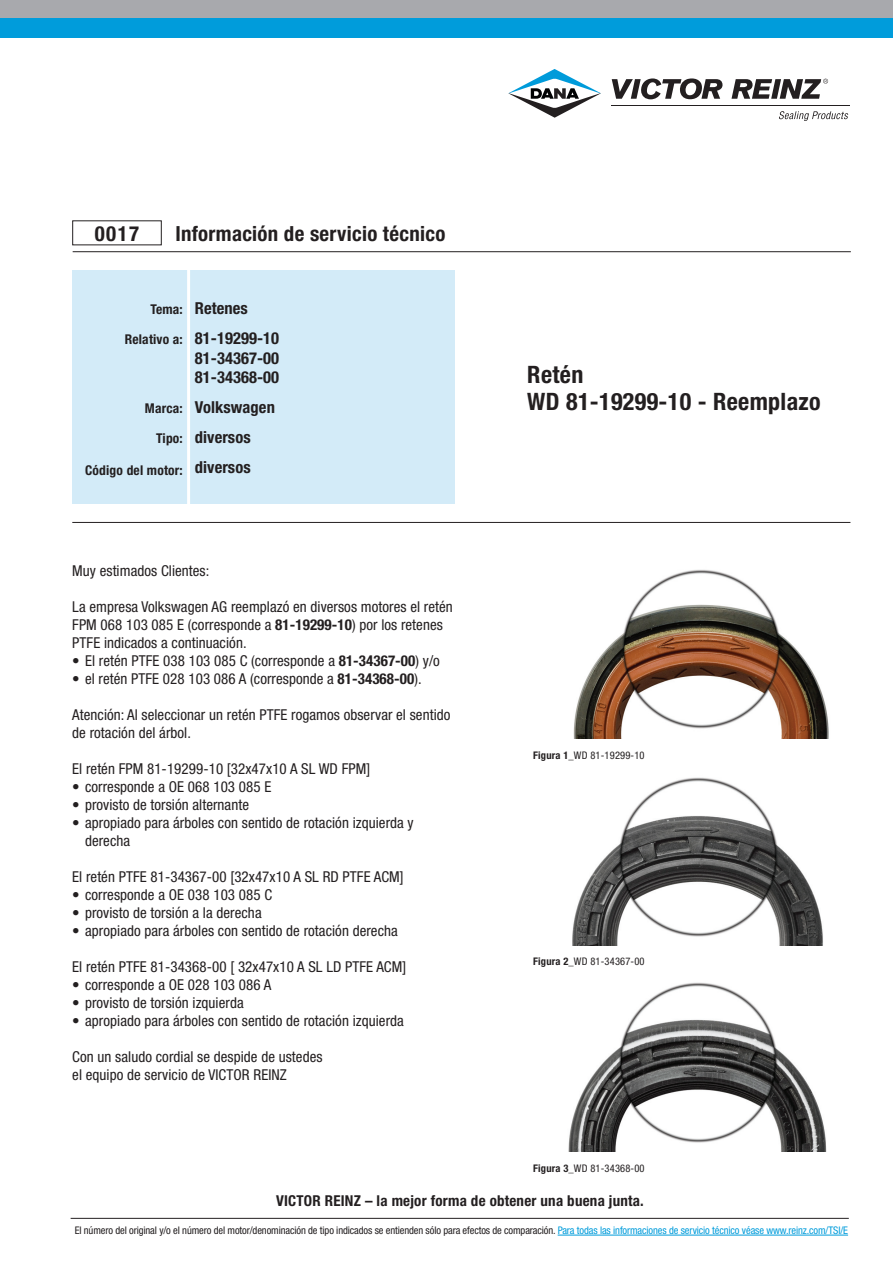
<style>
.page{position:relative;width:893px;height:1263px;background:#fff}
.page>*{position:absolute;margin:0;border:0;box-sizing:border-box;transform-origin:0 0}
.t1{font:700 condensed 24px/27px "Helvetica Neue";letter-spacing:.015em;color:#231f20}
.t2{font:700 condensed 20.85px "Helvetica Neue";letter-spacing:.015em;color:#231f20}
.t3{font:700 condensed 16.5px/29.8px "Helvetica Neue";letter-spacing:.005em;color:#231f20}
.t4{font:condensed 15px/18px "Helvetica Neue";letter-spacing:.005em;color:#231f20}
.t5{font:700 condensed 15px "Helvetica Neue";letter-spacing:.015em;color:#231f20}
.t6{font:700 condensed 13.5px "Helvetica Neue";letter-spacing:.015em;color:#231f20}
.t7{font:condensed 10.5px "Helvetica Neue";letter-spacing:-.01em;color:#231f20}
.t8{font:condensed 10.5px "Helvetica Neue";letter-spacing:.015em;color:#231f20}
.s1{font-size:13.5px}
.s2{font-weight:700}
.s3{color:#009cdb}
</style>
<div class="page">
<hr style="left:71px;top:1218px;width:778px;height:1px;background:#231f20">
<div style="left:0;top:0;width:893px;height:37px;background:#009cdb"></div>
<div style="left:0;top:0;width:893px;height:17px;background:#a8a9ad"></div>
<hr style="left:611px;top:105px;width:239px;height:1px;background:#231f20">
<svg style="left:612px;top:78px;width:111px;height:21px"></svg>
<svg style="left:731px;top:79px;width:97px;height:20px"></svg>
<svg style="left:508px;top:69px;width:93px;height:49px"></svg>
<svg style="left:779px;top:111px;width:69px;height:10px"></svg>
<div style="left:73px;top:270px;width:382px;height:234px;background:#d3ebf8"></div>
<hr style="left:187px;top:268px;width:3px;height:245px;background:#fff">
<hr style="left:72px;top:522px;width:778px;height:1px;background:#231f20">
<hr style="left:73px;top:251px;width:778px;height:1px;background:#231f20">
<img style="left:573px;top:569px;width:256px;height:169px">
<img style="left:572px;top:777px;width:251px;height:168px">
<img style="left:568px;top:982px;width:259px;height:170px">
<hr style="left:558px;top:1235px;width:290px;height:1px;background:#009cdb">
<h2 class="t2" style="left:95px;top:221px;width:46px">0017</h2>
<h2 class="t2" style="left:175px;top:221px;width:271px">Información de servicio técnico</h2>
<p class="t3" style="left:125px;top:293px;width:156px;text-align:center"><span class="s1">Tema:</span> Retenes<br><span class="s1">Relativo a:</span> 81-19299-10</p>
<p class="t3" style="left:195px;top:348px;width:86px;line-height:19.5px">81-34367-00<br>81-34368-00</p>
<p class="t3" style="left:156px;top:392px;width:120px;text-indent:-11px"><span class="s1">Marca:</span> Volkswagen<br><span class="s1">Tipo:</span> diversos</p>
<p class="t6" style="left:85px;top:462px;width:167px">Código del motor: <sup>diversos</sup></p>
<p class="t4" style="left:72px;top:562px;width:139px">Muy estimados Clientes:</p>
<p class="t4" style="left:72px;top:598px;width:382px">La empresa Volkswagen AG reemplazó en diversos motores el retén<br>FPM 068 103 085 E (corresponde a <span class="s2">81-19299-10</span>) por los retenes<br>PTFE indicados a continuación.</p>
<p class="t4" style="left:72px;top:652px;width:369px">• El retén PTFE 038 103 085 C (corresponde a <span class="s2">81-34367-00</span>) y/o</p>
<p class="t4" style="left:72px;top:670px;width:351px">• el retén PTFE 028 103 086 A (corresponde a <span class="s2">81-34368-00</span>).</p>
<p class="t4" style="left:72px;top:706px;width:380px">Atención: Al seleccionar un retén PTFE rogamos observar el sentido de rotación del árbol.</p>
<p class="t4" style="left:72px;top:760px;width:299px">El retén FPM 81-19299-10 [32x47x10 A SL WD FPM]</p>
<p class="t4" style="left:72px;top:778px;width:201px">• corresponde a OE 068 103 085 E</p>
<p class="t4" style="left:72px;top:796px;width:178px">• provisto de torsión alternante</p>
<p class="t4" style="left:85px;top:814px;width:330px;text-indent:-13px">• apropiado para árboles con sentido de rotación izquierda y derecha</p>
<p class="t4" style="left:72px;top:868px;width:333px">El retén PTFE 81-34367-00 [32x47x10 A SL RD PTFE ACM]</p>
<p class="t4" style="left:72px;top:886px;width:201px">• corresponde a OE 038 103 085 C</p>
<p class="t4" style="left:72px;top:904px;width:191px">• provisto de torsión a la derecha</p>
<p class="t4" style="left:72px;top:922px;width:327px">• apropiado para árboles con sentido de rotación derecha</p>
<p class="t4" style="left:72px;top:958px;width:336px">El retén PTFE 81-34368-00 [ 32x47x10 A SL LD PTFE ACM]</p>
<p class="t4" style="left:72px;top:976px;width:201px">• corresponde a OE 028 103 086 A</p>
<p class="t4" style="left:72px;top:994px;width:173px">• provisto de torsión izquierda</p>
<p class="t4" style="left:72px;top:1012px;width:333px">• apropiado para árboles con sentido de rotación izquierda</p>
<p class="t4" style="left:72px;top:1048px;width:252px">Con un saludo cordial se despide de ustedes el equipo de servicio de VICTOR REINZ</p>
<h1 class="t1" style="left:527px;top:360px;width:295px">Retén<br>WD 81-19299-10 - Reemplazo</h1>
<p class="t8" style="left:533px;top:749px;width:113px"><span class="s2">Figura 1</span>_WD 81-19299-10</p>
<p class="t8" style="left:533px;top:955px;width:113px"><span class="s2">Figura 2_</span>WD 81-34367-00</p>
<p class="t8" style="left:533px;top:1162px;width:113px"><span class="s2">Figura 3_</span>WD 81-34368-00</p>
<p class="t5" style="left:276px;top:1192px;width:369px">VICTOR REINZ – la mejor forma de obtener una buena junta.</p>
<p class="t7" style="left:75px;top:1224px;width:775px">El número del original y/o el número del motor/denominación de tipo indicados se entienden sólo para efectos de comparación. <span class="s3">Para todas las informaciones de servicio técnico véase www.reinz.com/TSI/E</span></p>
</div>
